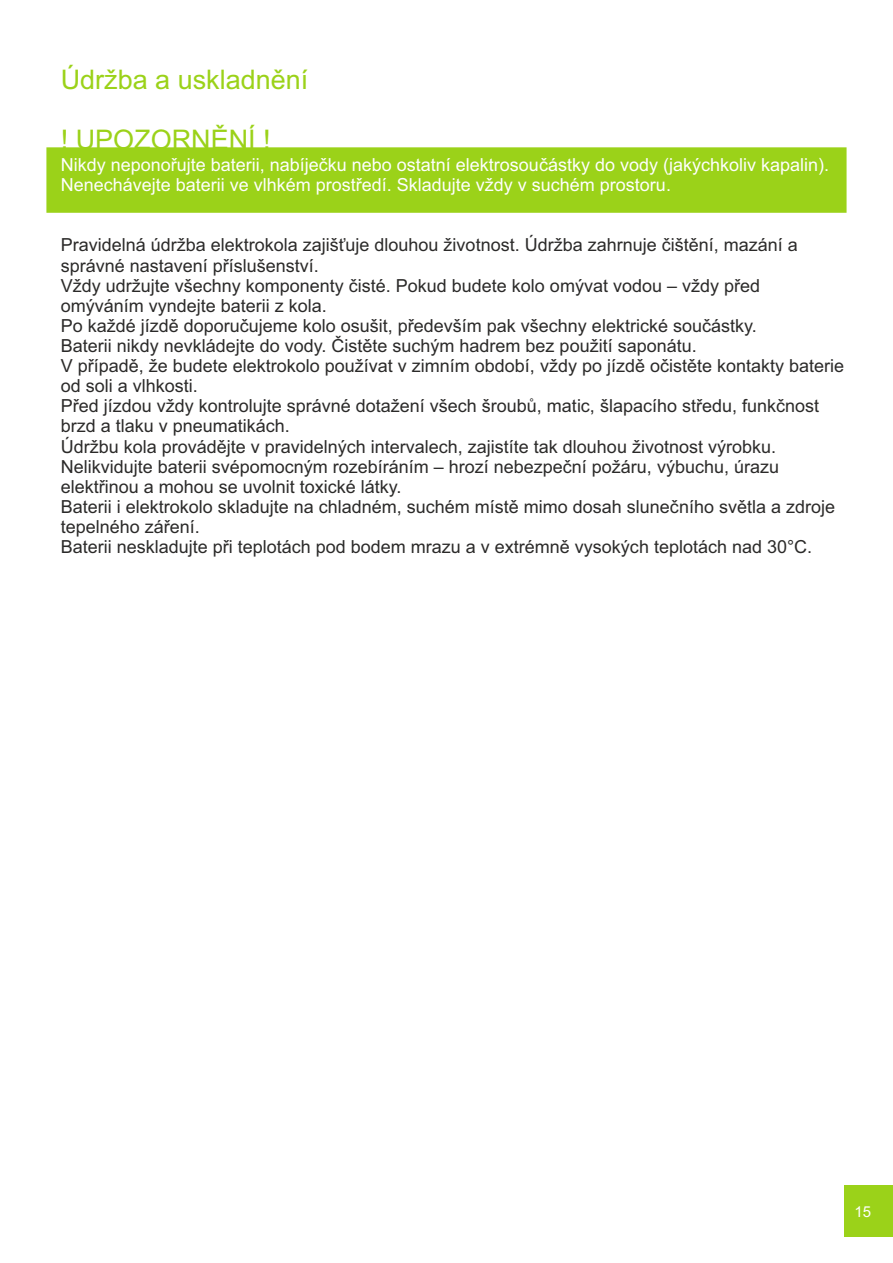
<style>
.page{position:relative;width:893px;height:1263px;background:#fff}
.page>*{position:absolute;margin:0;border:0;box-sizing:border-box;transform-origin:0 0}
.t1{font:27px "Arial";color:#9bd219}
.t2{font:18px/20.1px "Arial";color:#2b2a29}
.t3{font:18px/20.1px "Arial";color:#fefefe}
.t4{font:15px "Arial";color:#fefefe}
</style>
<div class="page">
<div style="left:46px;top:147px;width:801px;height:66px;background:#9bd219"></div>
<div style="left:845px;top:1186px;width:48px;height:51px;background:#9bd219"></div>
<h1 class="t1" style="left:61px;top:69px;width:249px">Údržba a uskladnění</h1>
<h1 class="t1" style="left:61px;top:129px;width:212px">! UPOZORNĚNÍ !</h1>
<p class="t3" style="left:61px;top:156px;width:770px">Nikdy neponořujte baterii, nabíječku nebo ostatní elektrosoučástky do vody (jakýchkoliv kapalin).<br>Nenechávejte baterii ve vlhkém prostředí. Skladujte vždy v suchém prostoru.</p>
<p class="t2" style="left:61px;top:237px;width:785px">Pravidelná údržba elektrokola zajišťuje dlouhou životnost. Údržba zahrnuje čištění, mazání a správné nastavení příslušenství.<br>Vždy udržujte všechny komponenty čisté. Pokud budete kolo omývat vodou – vždy před omýváním vyndejte baterii z kola.<br>Po každé jízdě doporučujeme kolo osušit, především pak všechny elektrické součástky.<br>Baterii nikdy nevkládejte do vody. Čistěte suchým hadrem bez použití saponátu.<br>V případě, že budete elektrokolo používat v zimním období, vždy po jízdě očistěte kontakty baterie od soli a vlhkosti.<br>Před jízdou vždy kontrolujte správné dotažení všech šroubů, matic, šlapacího středu, funkčnost brzd a tlaku v pneumatikách.<br>Údržbu kola provádějte v pravidelných intervalech, zajistíte tak dlouhou životnost výrobku.<br>Nelikvidujte baterii svépomocným rozebíráním – hrozí nebezpeční požáru, výbuchu, úrazu elektřinou a mohou se uvolnit toxické látky.<br>Baterii i elektrokolo skladujte na chladném, suchém místě mimo dosah slunečního světla a zdroje tepelného záření.<br>Baterii neskladujte při teplotách pod bodem mrazu a v extrémně vysokých teplotách nad 30°C.</p>
<p class="t4" style="left:854px;top:1206px;width:18px">15</p>
</div>
